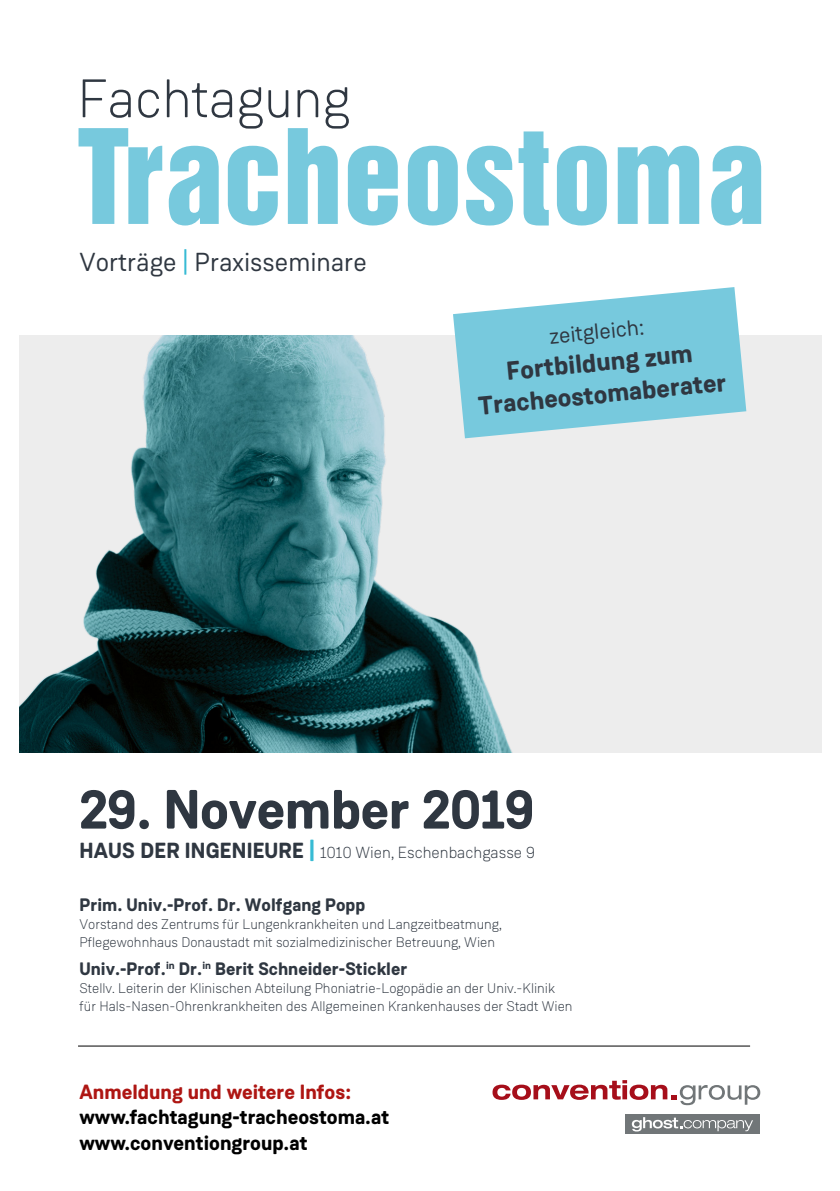
<style>
.page{position:relative;width:840px;height:1191px;background:#fff}
.page>*{position:absolute;margin:0;border:0;box-sizing:border-box;transform-origin:0 0}
.t1{font:700 55.2px "Weissenhof Grotesk";letter-spacing:-.01em;color:#2f3741}
.t2{font:700 26px/32.2px "Weissenhof Grotesk";color:#2f3741;text-align:center}
.t3{font:26px "Weissenhof Grotesk";color:#2f3741}
.t4{font:22px "Weissenhof Grotesk";color:#2f3741}
.t5{font:700 20.6px/25.8px "Weissenhof Grotesk";color:#000}
.t6{font:700 20.6px "Weissenhof Grotesk";color:#ae1613}
.t7{font:700 18px "Weissenhof Grotesk";color:#2f3741}
.t8{font:300 16px "Weissenhof Grotesk";color:#2f3741}
.t9{font:300 14px/18px "Weissenhof Grotesk";color:#2f3741}
.s1{color:#37bbd4}
.s2{font-weight:700;font-size:21.8px}
.s3{font-weight:700;font-size:21.8px;color:#37bbd4}
</style>
<div class="page">
<div style="left:624px;top:1114px;width:135px;height:20px;background:#717678"></div>
<svg style="left:492px;top:1080px;width:267px;height:25px"></svg>
<svg style="left:631px;top:1117px;width:121px;height:14px"></svg>
<hr style="left:78px;top:1045px;width:671px;height:1px;background:#000">
<div style="left:19px;top:336px;width:802px;height:417px;background:#ededed"></div>
<img style="left:19px;top:336px;width:494px;height:417px">
<svg style="left:78px;top:128px;width:682px;height:97px;fill:#77c9dd"></svg>
<svg style="left:83px;top:79px;width:265px;height:50px"></svg>
<svg style="left:452px;top:287px;width:294px;height:151px;fill:#77c9dd"></svg>
<h2 class="t3" style="left:79px;top:246px;width:289px">Vorträge <span class="s1">|</span> Praxisseminare</h2>
<h3 class="t4" style="left:548px;top:322px;width:96px;rotate:-5deg">zeitgleich:</h3>
<h2 class="t2" style="left:473px;top:359px;width:250px;rotate:-6deg">Fortbildung zum<br>Tracheostomaberater</h2>
<h1 class="t1" style="left:79px;top:774px;width:456px">29. November 2019</h1>
<p class="t8" style="left:79px;top:843px;width:457px"><span class="s2">HAUS DER INGENIEURE</span> <span class="s3">|</span> 1010 Wien, Eschenbachgasse 9</p>
<p class="t7" style="left:79px;top:893px;width:287px">Prim. Univ.-Prof. Dr. Wolfgang Popp</p>
<p class="t9" style="left:79px;top:914px;width:423px">Vorstand des Zentrums für Lungenkrankheiten und Langzeitbeatmung,<br>Pflegewohnhaus Donaustadt mit sozialmedizinischer Betreuung, Wien</p>
<p class="t7" style="left:79px;top:957px;width:329px">Univ.-Prof.<sup>in</sup> Dr.<sup>in</sup> Berit Schneider-Stickler</p>
<p class="t9" style="left:79px;top:979px;width:494px">Stellv. Leiterin der Klinischen Abteilung Phoniatrie-Logopädie an der Univ.-Klinik für Hals-Nasen-Ohrenkrankheiten des Allgemeinen Krankenhauses der Stadt Wien</p>
<h3 class="t6" style="left:79px;top:1078px;width:273px">Anmeldung und weitere Infos:</h3>
<h3 class="t5" style="left:79px;top:1104px;width:311px">www.fachtagung-tracheostoma.at www.conventiongroup.at</h3>
</div>
